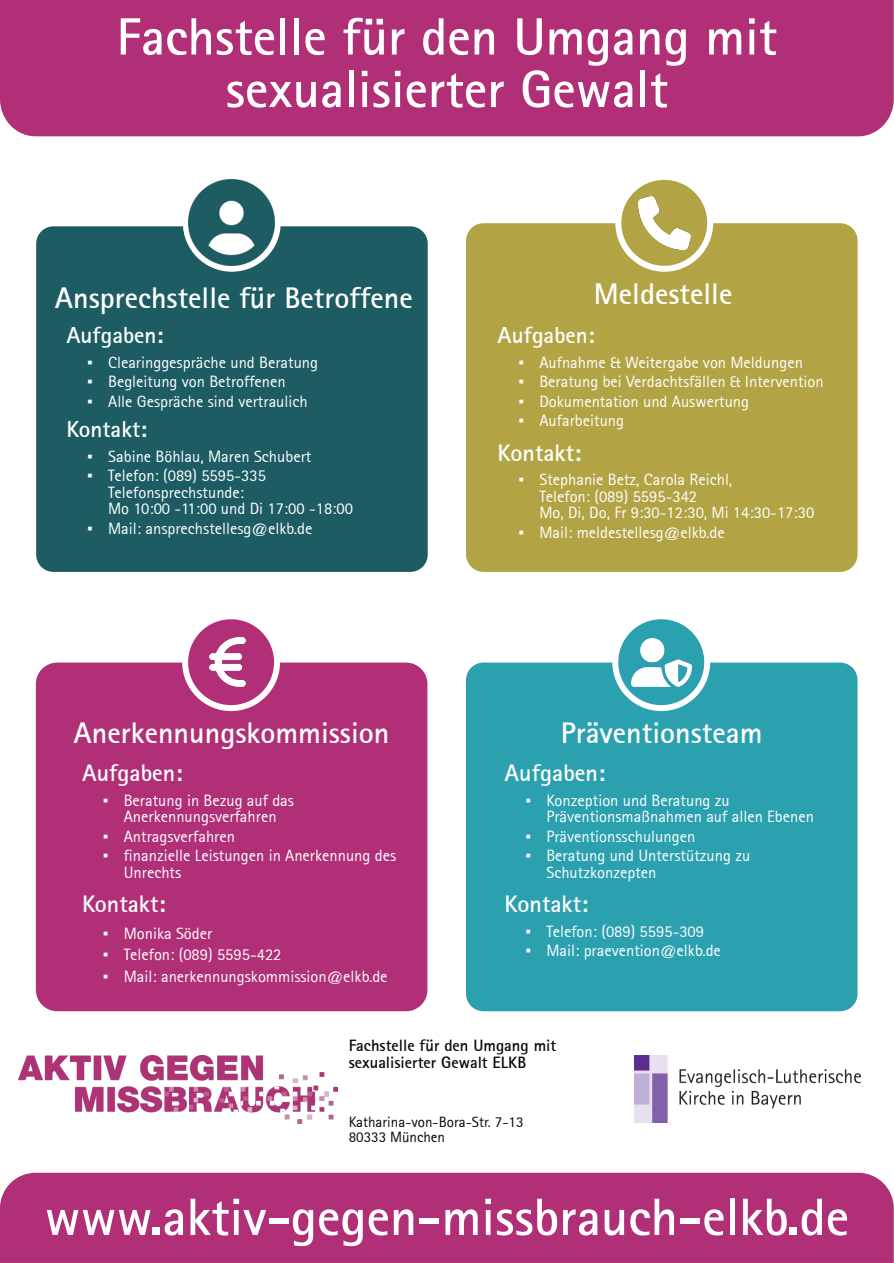
<style>
.page{position:relative;width:894px;height:1263px;background:#fff}
.page>*{position:absolute;margin:0;border:0;box-sizing:border-box;transform-origin:0 0}
.t1{font:52.5px/52.5px "Rotis Sans Serif Bold 65";color:#fff;text-align:center}
.t2{font:700 52.5px "Agfa Rotis Sans Serif";color:#fff}
.t3{font:30px "Rotis Sans Serif Bold 65";color:#fff}
.t4{font:24px "Rotis Sans Serif Bold 65";color:#fff}
.t5{font:23.25px "Rotis Sans Serif Bold 65";color:#fff}
.t6{font:16.5px/16.5px "Rotis Sans Serif 55";color:#fff}
.t7{font:16.5px/16.5px "Rotis Sans Serif Bold 65";color:#080704}
.t8{font:15px/15px "Rotis Sans Serif 55";color:#080704}
.s1{font-family:"Arial"}
</style>
<div class="page">
<img style="left:18px;top:1055px;width:319px;height:68px">
<img style="left:634px;top:1055px;width:228px;height:67px">
<div style="left:0;top:0;width:893px;height:136px;background:#b02f76"></div>
<div style="left:0;top:1173px;width:893px;height:90px;background:#b02f76"></div>
<div style="left:36px;top:663px;width:391px;height:348px;background:#b02f76;border-radius:21px"></div>
<div style="left:182px;top:613px;width:98px;height:98px;background:#fff;border-radius:50%"></div>
<div style="left:188px;top:619px;width:86px;height:86px;background:#b02f76;border-radius:50%"></div>
<img style="left:210px;top:638px;width:35px;height:49px">
<div style="left:36px;top:226px;width:391px;height:346px;background:#1d5c63;border-radius:17px"></div>
<div style="left:183px;top:174px;width:97px;height:98px;background:#fff;border-radius:50%"></div>
<img style="left:189px;top:180px;width:86px;height:86px">
<div style="left:466px;top:223px;width:391px;height:349px;background:#b2a445;border-radius:17px"></div>
<div style="left:615px;top:174px;width:98px;height:98px;background:#fff;border-radius:50%"></div>
<div style="left:621px;top:180px;width:86px;height:86px;background:#b2a445;border-radius:50%"></div>
<img style="left:638px;top:197px;width:52px;height:52px">
<div style="left:466px;top:663px;width:391px;height:348px;background:#2ba0af;border-radius:17px"></div>
<div style="left:612px;top:613px;width:98px;height:98px;background:#fff;border-radius:50%"></div>
<div style="left:618px;top:619px;width:86px;height:86px;background:#2ba0af;border-radius:50%"></div>
<img style="left:631px;top:638px;width:59px;height:48px">
<h1 class="t1" style="left:116px;top:15px;width:662px">Fachstelle für den Umgang mit sexualisierter Gewalt</h1>
<h2 class="t3" style="left:55px;top:285px;width:359px">Ansprechstelle für Betroffene</h2>
<h3 class="t5" style="left:66px;top:326px;width:99px">Aufgaben:</h3>
<p class="t6" style="left:87px;top:355px;width:232px"><span class="s1">▪</span> Clearinggespräche und Beratung</p>
<p class="t6" style="left:87px;top:375px;width:200px"><span class="s1">▪</span> Begleitung von Betroffenen</p>
<p class="t6" style="left:87px;top:394px;width:222px"><span class="s1">▪</span> Alle Gespräche sind vertraulich</p>
<h3 class="t5" style="left:66px;top:420px;width:82px">Kontakt:</h3>
<p class="t6" style="left:87px;top:449px;width:225px"><span class="s1">▪</span> Sabine Böhlau, Maren Schubert</p>
<p class="t6" style="left:108px;top:469px;width:246px;text-indent:-21px"><span class="s1">▪</span> Telefon: (089) 5595-335<br>Telefonsprechstunde:<br>Mo 10:00 -11:00 und Di 17:00 -18:00</p>
<p class="t6" style="left:87px;top:521px;width:226px"><span class="s1">▪</span> Mail: ansprechstellesg@elkb.de</p>
<h2 class="t3" style="left:74px;top:720px;width:317px">Anerkennungskommission</h2>
<h3 class="t4" style="left:82px;top:763px;width:102px">Aufgaben:</h3>
<p class="t6" style="left:103px;top:793px;width:192px;text-align:center"><span class="s1">▪</span> Beratung in Bezug auf das<br>Anerkennungsverfahren</p>
<p class="t6" style="left:103px;top:829px;width:134px"><span class="s1">▪</span> Antragsverfahren</p>
<p class="t6" style="left:124px;top:848px;width:274px;text-indent:-21px"><span class="s1">▪</span> finanzielle Leistungen in Anerkennung des<br>Unrechts</p>
<h3 class="t4" style="left:82px;top:894px;width:85px">Kontakt:</h3>
<p class="t6" style="left:103px;top:926px;width:111px"><span class="s1">▪</span> Monika Söder</p>
<p class="t6" style="left:103px;top:948px;width:180px"><span class="s1">▪</span> Telefon: (089) 5595-422</p>
<p class="t6" style="left:103px;top:969px;width:286px"><span class="s1">▪</span> Mail: anerkennungskommission@elkb.de</p>
<h2 class="t3" style="left:593px;top:281px;width:140px">Meldestelle</h2>
<h3 class="t5" style="left:497px;top:326px;width:99px">Aufgaben:</h3>
<p class="t6" style="left:518px;top:355px;width:286px"><span class="s1">▪</span> Aufnahme &amp; Weitergabe von Meldungen</p>
<p class="t6" style="left:518px;top:375px;width:306px"><span class="s1">▪</span> Beratung bei Verdachtsfällen &amp; Intervention</p>
<p class="t6" style="left:518px;top:394px;width:232px"><span class="s1">▪</span> Dokumentation und Auswertung</p>
<p class="t6" style="left:518px;top:413px;width:107px"><span class="s1">▪</span> Aufarbeitung</p>
<h3 class="t4" style="left:497px;top:442px;width:85px">Kontakt:</h3>
<p class="t6" style="left:539px;top:473px;width:276px;text-indent:-21px"><span class="s1">▪</span> Stephanie Betz, Carola Reichl,<br>Telefon: (089) 5595-342<br>Mo, Di, Do, Fr 9:30-12:30, Mi 14:30-17:30</p>
<p class="t6" style="left:518px;top:525px;width:207px"><span class="s1">▪</span> Mail: meldestellesg@elkb.de</p>
<h2 class="t3" style="left:560px;top:720px;width:203px">Präventionsteam</h2>
<h3 class="t4" style="left:504px;top:763px;width:102px">Aufgaben:</h3>
<p class="t6" style="left:546px;top:793px;width:269px;text-indent:-21px"><span class="s1">▪</span> Konzeption und Beratung zu<br>Präventionsmaßnahmen auf allen Ebenen</p>
<p class="t6" style="left:525px;top:829px;width:171px"><span class="s1">▪</span> Präventionsschulungen</p>
<p class="t6" style="left:546px;top:848px;width:205px;text-indent:-21px"><span class="s1">▪</span> Beratung und Unterstützung zu<br>Schutzkonzepten</p>
<h3 class="t4" style="left:504px;top:894px;width:85px">Kontakt:</h3>
<p class="t6" style="left:525px;top:924px;width:180px"><span class="s1">▪</span> Telefon: (089) 5595-309</p>
<p class="t6" style="left:525px;top:943px;width:197px"><span class="s1">▪</span> Mail: praevention@elkb.de</p>
<p class="t7" style="left:348px;top:1039px;width:209px">Fachstelle für den Umgang mit sexualisierter Gewalt ELKB</p>
<p class="t8" style="left:348px;top:1116px;width:176px">Katharina-von-Bora-Str. 7-13<br>80333 München</p>
<h1 class="t2" style="left:45px;top:1199px;width:805px">www.aktiv-gegen-missbrauch-elkb.de</h1>
</div>
